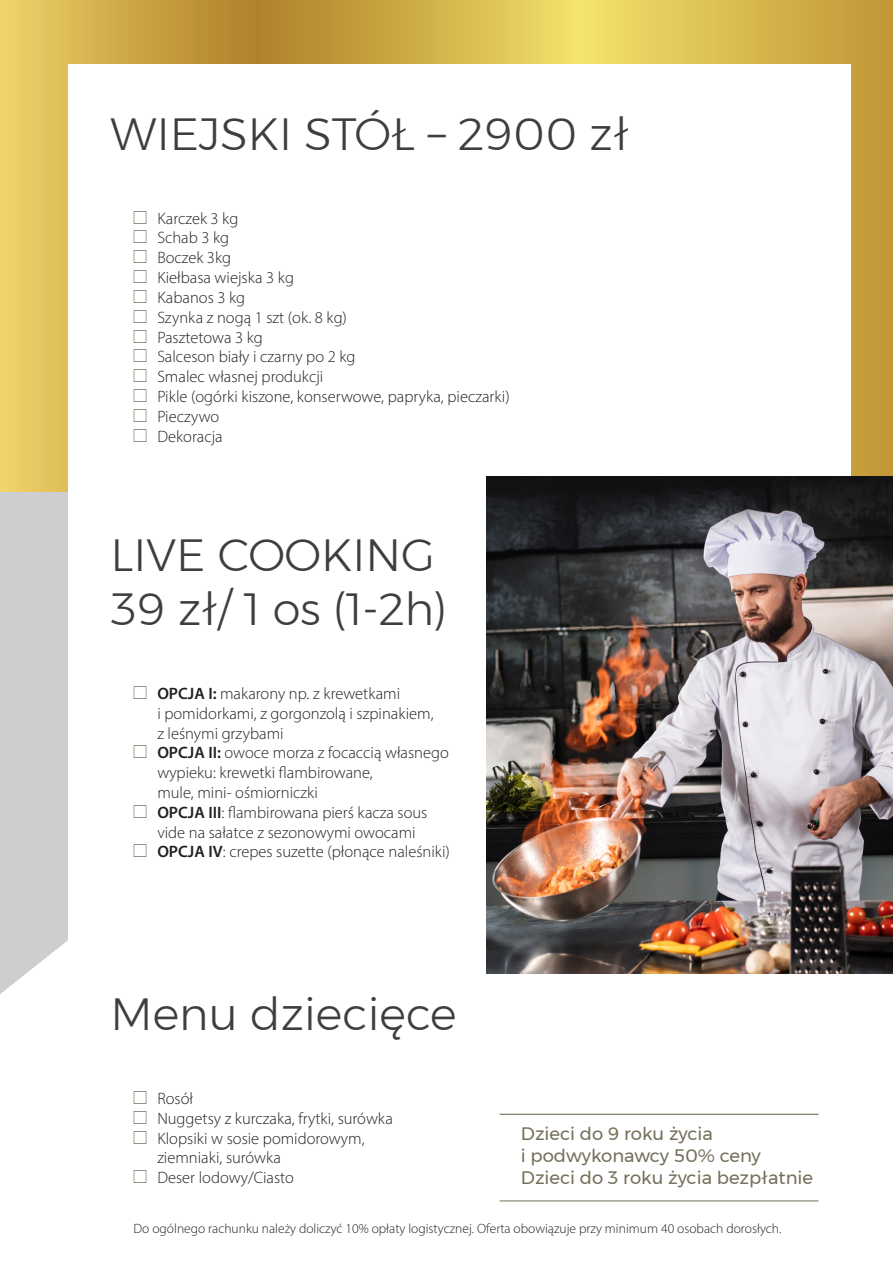
<style>
.page{position:relative;width:893px;height:1263px;background:#fff}
.page>*{position:absolute;margin:0;border:0;box-sizing:border-box;transform-origin:0 0}
.heder{font:300 45px/54px "Montserrat";color:#3e3e3f}
.pod_hederem{font:18px/21.6px "Montserrat";color:#75705b}
.t1{font:300 16.5px/19.8px "Myriad Pro";color:#231f20}
.t2{font:300 13.5px "Myriad Pro";color:#231f20}
.s1{font-weight:600}
</style>
<div class="page">
<div style="left:0;top:491px;width:68px;height:503px;background:#ceced0"></div>
<svg style="left:0;top:0;width:893px;height:491px;background:#d6b44f"></svg>
<div style="left:68px;top:64px;width:782px;height:1107px;background:#fff"></div>
<img style="left:487px;top:476px;width:406px;height:498px">
<hr style="left:500px;top:1114px;width:319px;height:1px;background:#75705b">
<hr style="left:500px;top:1200px;width:319px;height:1px;background:#75705b">
<p class="heder" style="left:111px;top:106px;width:520px">WIEJSKI STÓŁ – 2900 zł</p>
<p class="t1" style="left:157px;top:208px;width:83px">Karczek 3 kg</p>
<p class="t1" style="left:157px;top:228px;width:73px">Schab 3 kg</p>
<p class="t1" style="left:157px;top:248px;width:75px">Boczek 3kg</p>
<p class="t1" style="left:157px;top:268px;width:138px">Kiełbasa wiejska 3 kg</p>
<p class="t1" style="left:157px;top:287px;width:89px">Kabanos 3 kg</p>
<p class="t1" style="left:157px;top:307px;width:191px">Szynka z nogą 1 szt (ok. 8 kg)</p>
<p class="t1" style="left:157px;top:327px;width:107px">Pasztetowa 3 kg</p>
<p class="t1" style="left:157px;top:347px;width:200px">Salceson biały i czarny po 2 kg</p>
<p class="t1" style="left:157px;top:367px;width:168px">Smalec własnej produkcji</p>
<p class="t1" style="left:157px;top:386px;width:354px">Pikle (ogórki kiszone, konserwowe, papryka, pieczarki)</p>
<p class="t1" style="left:157px;top:406px;width:63px">Pieczywo</p>
<p class="t1" style="left:157px;top:426px;width:67px">Dekoracja</p>
<p class="heder" style="left:111px;top:527px;width:338px">LIVE COOKING<br>39 zł/ 1 os (1-2h)</p>
<p class="t1" style="left:157px;top:683px;width:278px"><span class="s1">OPCJA I:</span> makarony np. z krewetkami<br>i pomidorkami, z gorgonzolą i szpinakiem, z leśnymi grzybami</p>
<p class="t1" style="left:157px;top:743px;width:293px"><span class="s1">OPCJA II:</span> owoce morza z focaccią własnego wypieku: krewetki flambirowane,<br>mule, mini- ośmiorniczki</p>
<p class="t1" style="left:157px;top:802px;width:272px"><span class="s1">OPCJA III</span>: flambirowana pierś kacza sous vide na sałatce z sezonowymi owocami</p>
<p class="t1" style="left:157px;top:842px;width:294px"><span class="s1">OPCJA IV</span>: crepes suzette (płonące naleśniki)</p>
<p class="heder" style="left:111px;top:986px;width:348px">Menu dziecięce</p>
<p class="t1" style="left:157px;top:1088px;width:37px">Rosół</p>
<p class="t1" style="left:157px;top:1108px;width:237px">Nuggetsy z kurczaka, frytki, surówka</p>
<p class="t1" style="left:157px;top:1128px;width:209px">Klopsiki w sosie pomidorowym, ziemniaki, surówka</p>
<p class="t1" style="left:157px;top:1168px;width:138px">Deser lodowy/Ciasto</p>
<p class="pod_hederem" style="left:521px;top:1123px;width:294px">Dzieci do 9 roku życia<br>i podwykonawcy 50% ceny<br>Dzieci do 3 roku życia bezpłatnie</p>
<p class="t2" style="left:134px;top:1220px;width:649px">Do ogólnego rachunku należy doliczyć 10% opłaty logistycznej. Oferta obowiązuje przy minimum 40 osobach dorosłych.</p>
</div>
